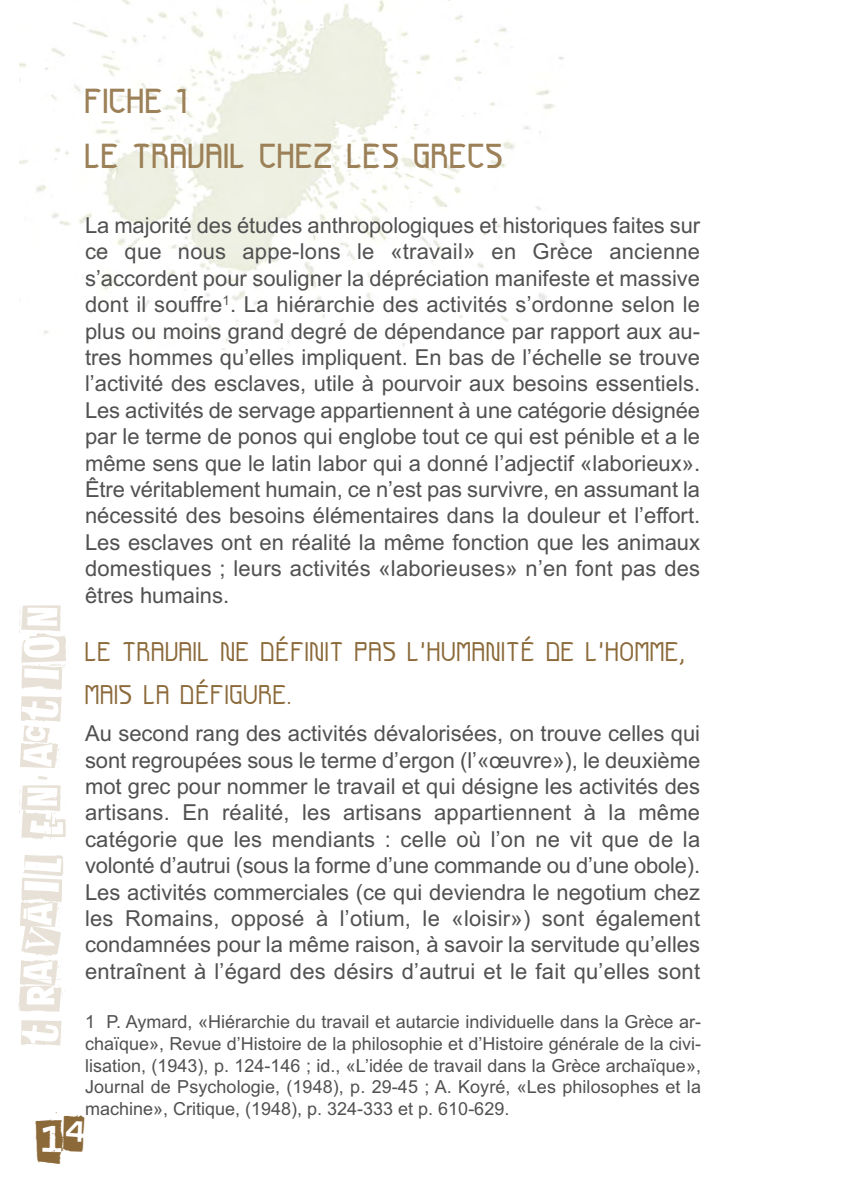
<style>
.page{position:relative;width:842px;height:1191px;background:#fff}
.page>*{position:absolute;margin:0;border:0;box-sizing:border-box;transform-origin:0 0}
.t1{font:48px "Postinkantaja Job";color:#8b6939}
.t2{font:36px/55px "Futurex Arthur Bold OTF";letter-spacing:.05em;color:#9c8057}
.t3{font:28px/42.8px "Futurex Arthur";letter-spacing:.05em;color:#8b6939}
.t4{font:22px/26.4px "Arial";letter-spacing:.01em;color:#525152;text-align:justify}
.t5{font:18px/21.6px "Arial";color:#525152;text-align:justify}
</style>
<div class="page">
<img style="left:20px;top:0;width:546px;height:349px">
<svg style="left:18px;top:979px;width:47px;height:66px"></svg>
<h2 class="t2" style="left:85px;top:78px;width:419px">FICHE 1<br>LE TRAVAIL CHEZ LES GRECS</h2>
<p class="t4" style="left:85px;top:212px;width:617px">La majorité des études anthropologiques et historiques faites sur ce que nous appe-lons le «travail» en Grèce ancienne s’accordent pour souligner la dépréciation manifeste et massive dont il souffre<sup>1</sup>. La hiérarchie des activités s’ordonne selon le plus ou moins grand degré de dépendance par rapport aux au&shy;tres hommes qu’elles impliquent. En bas de l’échelle se trouve l’activité des esclaves, utile à pourvoir aux besoins essentiels.<br>Les activités de servage appartiennent à une catégorie désignée par le terme de ponos qui englobe tout ce qui est pénible et a le même sens que le latin labor qui a donné l’adjectif «laborieux».<br>Être véritablement humain, ce n’est pas survivre, en assumant la nécessité des besoins élémentaires dans la douleur et l’effort.<br>Les esclaves ont en réalité la même fonction que les animaux domestiques ; leurs activités «laborieuses» n’en font pas des êtres humains.</p>
<p class="t3" style="left:85px;top:630px;width:601px">LE TRAVAIL NE DÉFINIT PAS L’HUMANITÉ DE L’HOMME,<br>MAIS LA DÉFIGURE.</p>
<p class="t4" style="left:85px;top:720px;width:617px">Au second rang des activités dévalorisées, on trouve celles qui sont regroupées sous le terme d’ergon (l’«œuvre»), le deuxième mot grec pour nommer le travail et qui désigne les activités des artisans. En réalité, les artisans appartiennent à la même catégorie que les mendiants : celle où l’on ne vit que de la volonté d’autrui (sous la forme d’une commande ou d’une obole).<br>Les activités commerciales (ce qui deviendra le negotium chez les Romains, opposé à l’otium, le «loisir») sont également condamnées pour la même raison, à savoir la servitude qu’elles entraînent à l’égard des désirs d’autrui et le fait qu’elles sont</p>
<p class="t5" style="left:85px;top:1011px;width:617px">1 P. Aymard, «Hiérarchie du travail et autarcie individuelle dans la Grèce ar&shy;chaïque», Revue d’Histoire de la philosophie et d’Histoire générale de la civi&shy;lisation, (1943), p. 124-146 ; id., «L’idée de travail dans la Grèce archaïque», Journal de Psychologie, (1948), p. 29-45 ; A. Koyré, «Les philosophes et la machine», Critique, (1948), p. 324-333 et p. 610-629.</p>
<h1 class="t1" style="left:36px;top:1111px;width:51px">14</h1>
</div>
